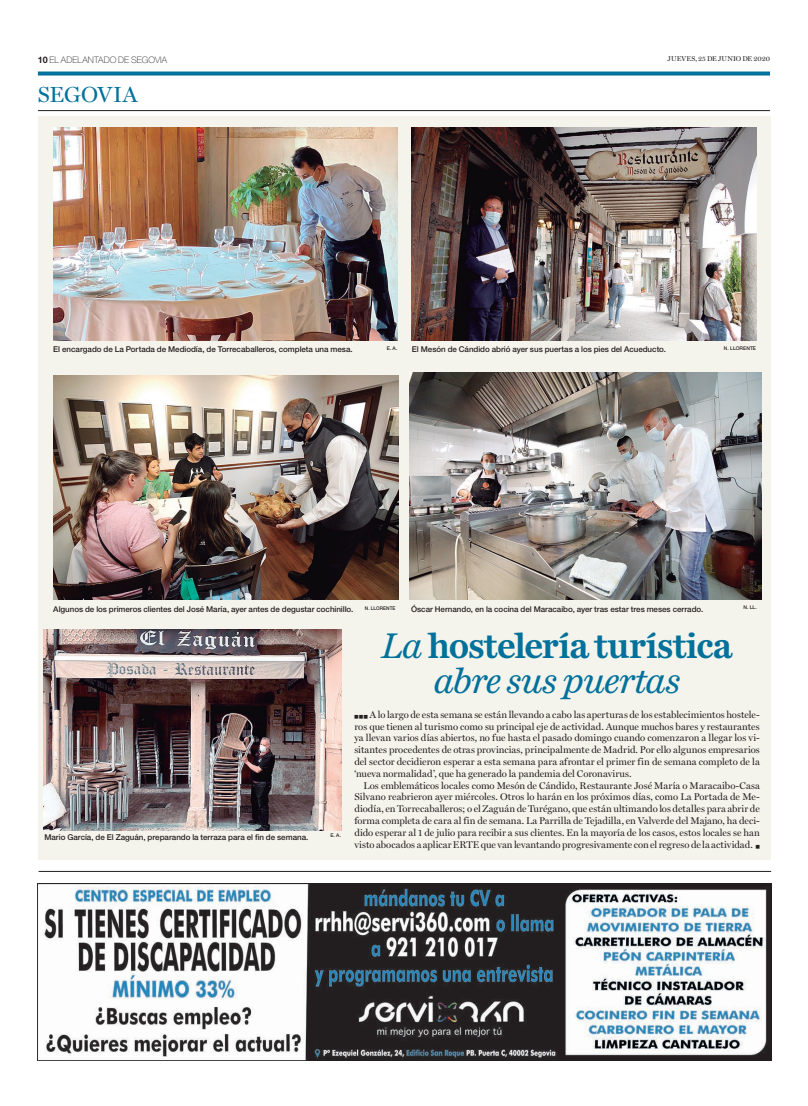
<style>
.page{position:relative;width:808px;height:1106px;background:#fff}
.page>*{position:absolute;margin:0;border:0;box-sizing:border-box;transform-origin:0 0}
.t1{font:700 33px/35px "News Miller";letter-spacing:-.03em;color:#00719b;text-align:center}
.t2{font:500 22px "Miller";letter-spacing:.015em;color:#00719b}
.Txt_01_Sangria{font:500 9.8px/11.8px "Miller";color:#231f20;text-align:justify}
.Txt_01{font:500 9.8px/11.8px "Miller";color:#231f20;text-align:justify}
.Laregion{font:100 9px "Helvetica Neue LT Std";letter-spacing:.01em;color:#231f20}
.Pie_Txt{font:500 8px "Helvetica Neue LT Std";letter-spacing:-.005em;color:#231f20}
.t3{font:500 7px "Miller";letter-spacing:.015em;color:#231f20}
.Pie_Firma{font:500 5px "Helvetica Neue LT Std";letter-spacing:.005em;color:#231f20}
.Pie_Firma-2{font:500 5px "Helvetica Neue LT Std";letter-spacing:.005em;color:#231f20;scale:.95 1}
.Txt_01-2{font:4px "Zapf Dingbats IT Cby BT";color:#231f20}
.Txt_01_Sangria-2{font:4px "Zapf Dingbats IT Cby BT";color:#231f20}
.s1{font-weight:700}
.s2{font-weight:400;font-style:italic}
</style>
<div class="page">
<hr style="left:38px;top:110px;width:732px;height:1px;background:#231f20">
<svg style="left:38px;top:71px;width:732px;height:4px;background:#2183a7"></svg>
<img style="left:38px;top:883px;width:733px;height:177px">
<hr style="left:39px;top:871px;width:732px;height:1px;background:#231f20">
<div style="left:38px;top:116px;width:732px;height:743px;background:#f5f4ec"></div>
<img style="left:53px;top:128px;width:344px;height:212px">
<img style="left:412px;top:128px;width:344px;height:212px">
<img style="left:410px;top:372px;width:351px;height:227px">
<img style="left:54px;top:376px;width:344px;height:223px">
<img style="left:43px;top:629px;width:298px;height:202px">
<p class="Laregion" style="left:38px;top:55px;width:131px"><span class="s1">10</span> EL ADELANTADO DE SEGOVIA</p>
<p class="t3" style="left:667px;top:55px;width:104px">JUEVES, 25 DE JUNIO DE 2020</p>
<p class="t2" style="left:38px;top:82px;width:101px">SEGOVIA</p>
<p class="Pie_Txt" style="left:53px;top:344px;width:301px">El encargado de La Portada de Mediodía, de Torrecaballeros, completa una mesa.</p>
<p class="Pie_Firma" style="left:387px;top:345px;width:12px">E. A.</p>
<p class="Pie_Txt" style="left:412px;top:344px;width:256px">El Mesón de Cándido abrió ayer sus puertas a los pies del Acueducto.</p>
<p class="Pie_Firma" style="left:724px;top:345px;width:34px">N. LLORENTE</p>
<p class="Pie_Txt" style="left:53px;top:604px;width:302px">Algunos de los primeros clientes del José María, ayer antes de degustar cochinillo.</p>
<p class="Pie_Firma-2" style="left:365px;top:605px;width:34px">N. LLORENTE</p>
<p class="Pie_Txt" style="left:411px;top:604px;width:294px">Óscar Hernando, en la cocina del Maracaibo, ayer tras estar tres meses cerrado.</p>
<p class="Pie_Firma" style="left:743px;top:604px;width:15px">N. LL.</p>
<p class="Pie_Txt" style="left:44px;top:832px;width:266px">Mario García, de El Zaguán, preparando la terraza para el fin de semana.</p>
<p class="Pie_Firma" style="left:330px;top:832px;width:12px">E. A.</p>
<p class="t1" style="left:382px;top:627px;width:352px"><span class="s2">La</span> hostelería turística <span class="s2">abre sus puertas</span></p>
<p class="Txt_01" style="left:354px;top:708px;width:407px;text-indent:15px">A lo largo de esta semana se están llevando a cabo las aperturas de los establecimientos hostele&shy;ros que tienen al turismo como su principal eje de actividad. Aunque muchos bares y restaurantes ya llevan varios días abiertos, no fue hasta el pasado domingo cuando comenzaron a llegar los vi&shy;sitantes procedentes de otras provincias, principalmente de Madrid. Por ello algunos empresarios del sector decidieron esperar a esta semana para afrontar el primer fin de semana completo de la ‘nueva normalidad’, que ha generado la pandemia del Coronavirus.</p>
<p class="Txt_01_Sangria" style="left:354px;top:779px;width:407px;text-indent:9px">Los emblemáticos locales como Mesón de Cándido, Restaurante José María o Maracaibo-Casa Silvano reabrieron ayer miércoles. Otros lo harán en los próximos días, como La Portada de Me&shy;diodía, en Torrecaballeros; o el Zaguán de Turégano, que están ultimando los detalles para abrir de forma completa de cara al fin de semana. La Parrilla de Tejadilla, en Valverde del Majano, ha deci&shy;dido esperar al 1 de julio para recibir a sus clientes. En la mayoría de los casos, estos locales se han visto abocados a aplicar ERTE que van levantando progresivamente con el regreso de la actividad.</p>
<p class="Txt_01-2" style="left:354px;top:714px;width:15px">■ ■ ■</p>
<p class="Txt_01_Sangria-2" style="left:756px;top:844px;width:5px">■</p>
</div>
